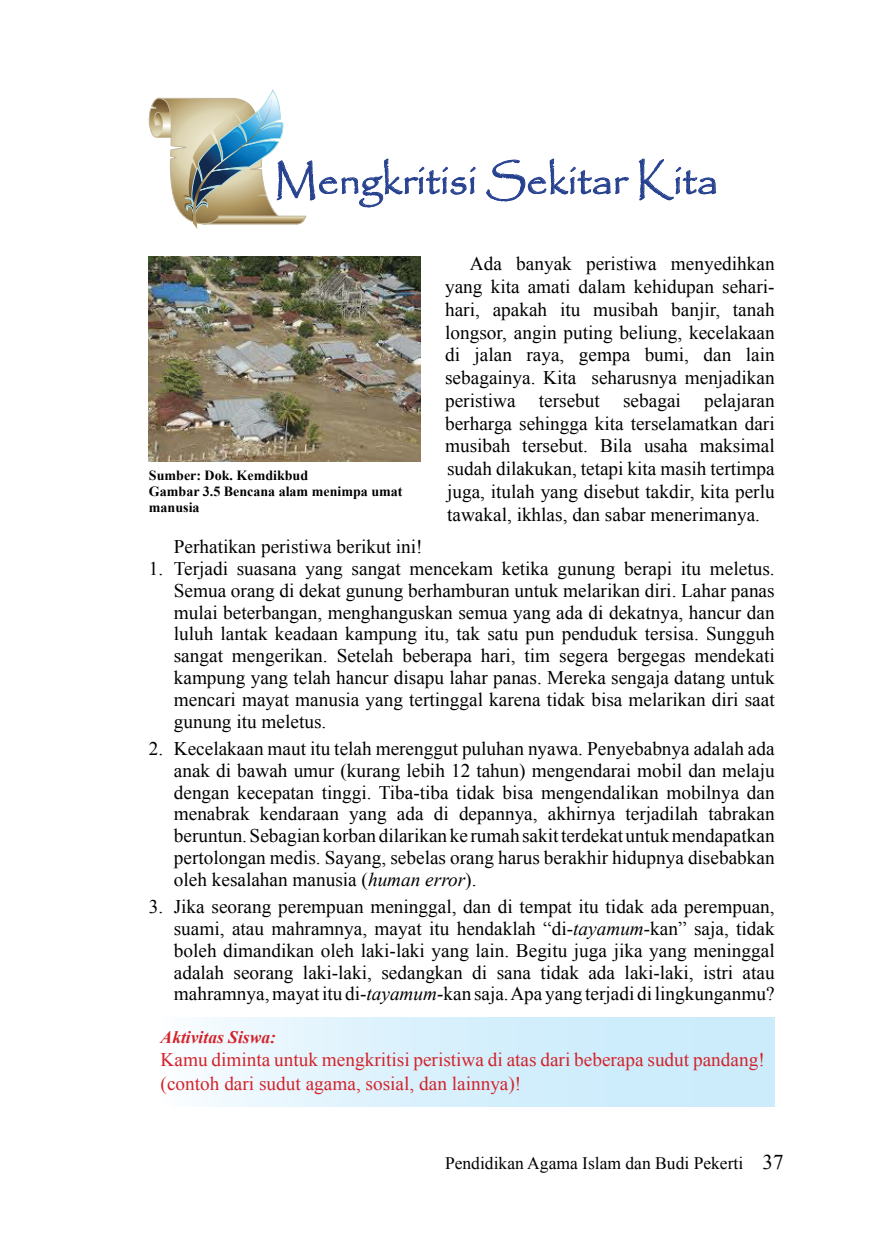
<style>
.page{position:relative;width:874px;height:1241px;background:#fff}
.page>*{position:absolute;margin:0;border:0;box-sizing:border-box;transform-origin:0 0}
.t1{font:42px "Papyrus";color:#25408f}
.t2{font:19.25px/21.9px "Times New Roman";color:#000;text-align:justify}
.t3{font:19.25px/23.1px "Times New Roman";color:#d2232a}
.t4{font:17.5px "Times New Roman";color:#000}
.t5{font:italic 700 17.5px "Times New Roman";color:#d2232a}
.t6{font:700 14px/15.8px "Times New Roman";color:#000}
.s1{font-style:italic}
.s2{font-size:21px}
</style>
<div class="page">
<svg style="left:486px;top:158px;width:143px;height:44px"></svg>
<svg style="left:638px;top:158px;width:78px;height:43px"></svg>
<svg style="left:149px;top:89px;width:327px;height:140px"></svg>
<div style="left:151px;top:1017px;width:623px;height:89px;background:linear-gradient(to right,#f4fafe,#c3e9fb)"></div>
<img style="left:149px;top:257px;width:271px;height:204px">
<h1 class="t1" style="left:274px;top:154px;width:445px">Mengkritisi Sekitar Kita</h1>
<p class="t6" style="left:149px;top:467px;width:255px">Sumber: Dok. Kemdikbud<br>Gambar 3.5 Bencana alam menimpa umat manusia</p>
<p class="t2" style="left:445px;top:252px;width:331px;line-height:22.8px;text-indent:25px">Ada banyak peristiwa menyedihkan yang kita amati dalam kehidupan sehari&shy;hari, apakah itu musibah banjir, tanah longsor, angin puting beliung, kecelakaan di jalan raya, gempa bumi, dan lain sebagainya. Kita seharusnya menjadikan peristiwa tersebut sebagai pelajaran berharga sehingga kita terselamatkan dari musibah tersebut. Bila usaha maksimal sudah dilakukan, tetapi kita masih tertimpa juga, itulah yang disebut takdir, kita perlu tawakal, ikhlas, dan sabar menerimanya.</p>
<p class="t2" style="left:174px;top:535px;width:250px">Perhatikan peristiwa berikut ini!</p>
<p class="t2" style="left:174px;top:557px;width:602px;text-indent:-25px">1. Terjadi suasana yang sangat mencekam ketika gunung berapi itu meletus.<br>Semua orang di dekat gunung berhamburan untuk melarikan diri. Lahar panas mulai beterbangan, menghanguskan semua yang ada di dekatnya, hancur dan luluh lantak keadaan kampung itu, tak satu pun penduduk tersisa. Sungguh sangat mengerikan. Setelah beberapa hari, tim segera bergegas mendekati kampung yang telah hancur disapu lahar panas. Mereka sengaja datang untuk mencari mayat manusia yang tertinggal karena tidak bisa melarikan diri saat gunung itu meletus.</p>
<p class="t2" style="left:174px;top:737px;width:602px;text-indent:-25px">2. Kecelakaan maut itu telah merenggut puluhan nyawa. Penyebabnya adalah ada anak di bawah umur (kurang lebih 12 tahun) mengendarai mobil dan melaju dengan kecepatan tinggi. Tiba-tiba tidak bisa mengendalikan mobilnya dan menabrak kendaraan yang ada di depannya, akhirnya terjadilah tabrakan beruntun. Sebagian korban dilarikan ke rumah sakit terdekat untuk mendapatkan pertolongan medis. Sayang, sebelas orang harus berakhir hidupnya disebabkan oleh kesalahan manusia (<span class="s1">human error</span>).</p>
<p class="t2" style="left:174px;top:895px;width:602px;text-indent:-25px">3. Jika seorang perempuan meninggal, dan di tempat itu tidak ada perempuan, suami, atau mahramnya, mayat itu hendaklah “di-<span class="s1">tayamum-</span>kan” saja, tidak boleh dimandikan oleh laki-laki yang lain. Begitu juga jika yang meninggal adalah seorang laki-laki, sedangkan di sana tidak ada laki-laki, istri atau mahramnya, mayat itu di-<span class="s1">tayamum-</span>kan saja. Apa yang terjadi di lingkunganmu?</p>
<p class="t5" style="left:160px;top:1025px;width:117px">Aktivitas Siswa:</p>
<p class="t3" style="left:160px;top:1047px;width:605px">Kamu diminta untuk mengkritisi peristiwa di atas dari beberapa sudut pandang! (contoh dari sudut agama, sosial, dan lainnya)!</p>
<p class="t4" style="left:445px;top:1151px;width:340px">Pendidikan Agama Islam dan Budi Pekerti <span class="s2">37</span></p>
</div>
